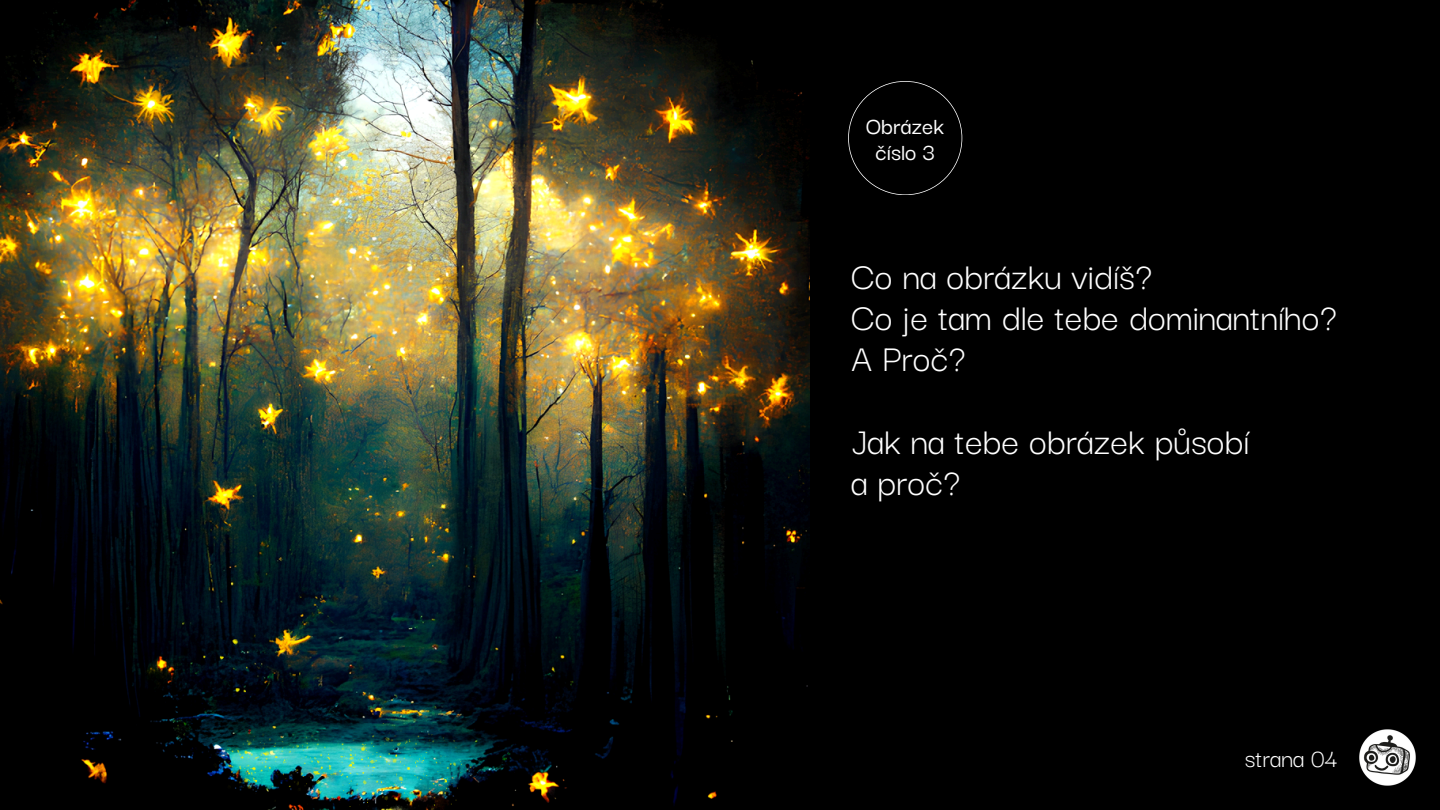
<style>
.page{position:relative;width:1440px;height:810px;background:#000}
.page>*{position:absolute;margin:0;border:0;box-sizing:border-box;transform-origin:0 0}
.t1{font:40px/41.2px "Darker Grotesque";color:#fff}
.t2{font:27px "Darker Grotesque";color:#fff}
.t3{font:500 25px/25.5px "Darker Grotesque";color:#fff;text-align:center}
</style>
<div class="page">
<svg style="left:848px;top:81px;width:114px;height:114px"></svg>
<img style="left:1359px;top:729px;width:56px;height:57px">
<img style="left:0;top:0;width:810px;height:810px">
<p class="t3" style="left:866px;top:112px;width:79px">Obrázek číslo 3</p>
<h1 class="t1" style="left:851px;top:253px;width:487px">Co na obrázku vidíš?<br>Co je tam dle tebe dominantního?<br>A Proč?</h1>
<p class="t1" style="left:851px;top:418px;width:400px">Jak na tebe obrázek působí a proč?</p>
<p class="t2" style="left:1245px;top:739px;width:94px">strana 04</p>
</div>
